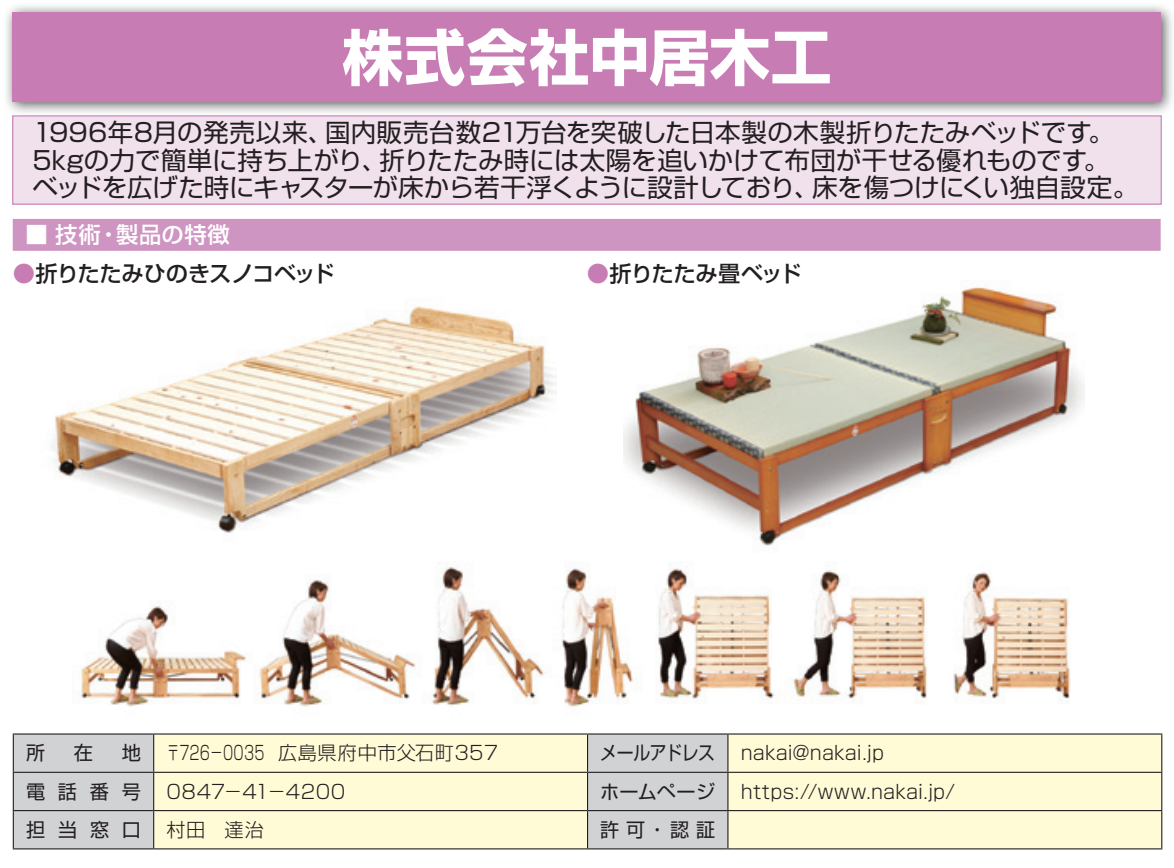
<style>
.page{position:relative;width:1174px;height:868px;background:#fff}
.page>*{position:absolute;margin:0;border:0;box-sizing:border-box;transform-origin:0 0}
.t1{font:700 60.52px "Shin Go Pro";letter-spacing:.01em;color:#fff}
.t2{font:25.2px/27px "Shin Go Pro";letter-spacing:-.005em;color:#231f20}
.t3{font:500 22.28px "Shin Go Pro";letter-spacing:-.02em;color:#231f20}
.t4{font:500 22.28px "Shin Go Pro";letter-spacing:.025em;color:#fff}
.t5{font:300 19.12px "Shin Go Pro";letter-spacing:.015em;color:#231f20}
.t6{font:19.12px "Shin Go Pro";letter-spacing:.015em;color:#231f20}
.t7{font:300 19.12px "Shin Go Pro";letter-spacing:.015em;color:#231f20;scale:.7 1}
.t8{font:19.12px "Shin Go Pro";letter-spacing:-.025em;color:#231f20;scale:.88 1}
.s1{color:#c77db4}
</style>
<div class="page">
<img style="left:51px;top:306px;width:505px;height:227px">
<img style="left:623px;top:287px;width:461px;height:259px">
<img style="left:75px;top:561px;width:996px;height:146px">
<div style="left:14px;top:734px;width:139px;height:114px;background:#d1d2d4"></div>
<div style="left:154px;top:734px;width:433px;height:114px;background:#fffbd6"></div>
<div style="left:588px;top:734px;width:139px;height:114px;background:#d1d2d4"></div>
<div style="left:728px;top:734px;width:433px;height:114px;background:#fffbd6"></div>
<hr style="left:13px;top:733px;width:140px;height:1px;background:#231f20">
<hr style="left:13px;top:734px;width:1px;height:37px;background:#231f20">
<hr style="left:13px;top:771px;width:140px;height:1px;background:#231f20">
<hr style="left:13px;top:772px;width:1px;height:37px;background:#231f20">
<hr style="left:13px;top:809px;width:140px;height:2px;background:#231f20">
<hr style="left:13px;top:811px;width:1px;height:37px;background:#231f20">
<hr style="left:13px;top:848px;width:140px;height:1px;background:#231f20">
<hr style="left:588px;top:848px;width:139px;height:1px;background:#231f20">
<hr style="left:153px;top:733px;width:434px;height:1px;background:#231f20">
<hr style="left:153px;top:734px;width:1px;height:37px;background:#231f20">
<hr style="left:587px;top:733px;width:141px;height:1px;background:#231f20">
<hr style="left:587px;top:734px;width:1px;height:37px;background:#231f20">
<hr style="left:728px;top:733px;width:434px;height:1px;background:#231f20">
<hr style="left:727px;top:734px;width:1px;height:37px;background:#231f20">
<hr style="left:1161px;top:734px;width:1px;height:37px;background:#231f20">
<hr style="left:153px;top:771px;width:434px;height:1px;background:#231f20">
<hr style="left:153px;top:772px;width:1px;height:37px;background:#231f20">
<hr style="left:587px;top:771px;width:141px;height:1px;background:#231f20">
<hr style="left:587px;top:772px;width:1px;height:37px;background:#231f20">
<hr style="left:728px;top:771px;width:434px;height:1px;background:#231f20">
<hr style="left:727px;top:772px;width:1px;height:37px;background:#231f20">
<hr style="left:1161px;top:772px;width:1px;height:37px;background:#231f20">
<hr style="left:153px;top:809px;width:434px;height:2px;background:#231f20">
<hr style="left:153px;top:811px;width:1px;height:37px;background:#231f20">
<hr style="left:587px;top:809px;width:141px;height:2px;background:#231f20">
<hr style="left:587px;top:811px;width:1px;height:37px;background:#231f20">
<hr style="left:728px;top:809px;width:434px;height:2px;background:#231f20">
<hr style="left:727px;top:811px;width:1px;height:37px;background:#231f20">
<hr style="left:1161px;top:811px;width:1px;height:37px;background:#231f20">
<hr style="left:153px;top:848px;width:435px;height:1px;background:#231f20">
<hr style="left:727px;top:848px;width:435px;height:1px;background:#231f20">
<div style="left:2px;top:2px;width:1172px;height:114px;background:#231f20;opacity:.75"></div>
<div style="left:13px;top:13px;width:1148px;height:89px;background:#c77db4"></div>
<div style="left:13px;top:116px;width:1148px;height:88px;background:#f1e1ed"></div>
<div style="left:12px;top:115px;width:1149px;height:90px;border:1px solid #c77db4"></div>
<div style="left:13px;top:219px;width:1147px;height:32px;background:#cf95c2"></div>
<h1 class="t1" style="left:342px;top:9px;width:490px">株式会社中居木工</h1>
<p class="t2" style="left:32px;top:116px;width:1107px">1996年8月の発売以来、国内販売台数21万台を突破した日本製の木製折りたたみベッドです。<br>5kgの力で簡単に持ち上がり、折りたたみ時には太陽を追いかけて布団が干せる優れものです。ベッドを広げた時にキャスターが床から若干浮くように設計しており、床を傷つけにくい独自設定。</p>
<p class="t4" style="left:26px;top:216px;width:206px">■ 技術・製品の特徴</p>
<p class="t3" style="left:13px;top:255px;width:323px"><span class="s1">●</span>折りたたみひのきスノコベッド</p>
<p class="t3" style="left:587px;top:255px;width:216px"><span class="s1">●</span>折りたたみ畳ベッド</p>
<p class="t6" style="left:26px;top:737px;width:21px">所</p>
<p class="t6" style="left:74px;top:737px;width:21px">在</p>
<p class="t6" style="left:122px;top:737px;width:21px">地</p>
<p class="t7" style="left:166px;top:737px;width:476px">〒726−0035　広島県府中市父石町357</p>
<p class="t8" style="left:600px;top:737px;width:132px">メールアドレス</p>
<p class="t5" style="left:740px;top:737px;width:145px">nakai@nakai.jp</p>
<p class="t6" style="left:26px;top:775px;width:116px">電話番号</p>
<p class="t5" style="left:166px;top:775px;width:180px">0847−41−4200</p>
<p class="t6" style="left:600px;top:775px;width:116px">ホームページ</p>
<p class="t5" style="left:740px;top:775px;width:216px">https://www.nakai.jp/</p>
<p class="t6" style="left:26px;top:813px;width:116px">担当窓口</p>
<p class="t5" style="left:166px;top:813px;width:99px">村田　達治</p>
<p class="t6" style="left:600px;top:813px;width:116px">許可・認証</p>
</div>
